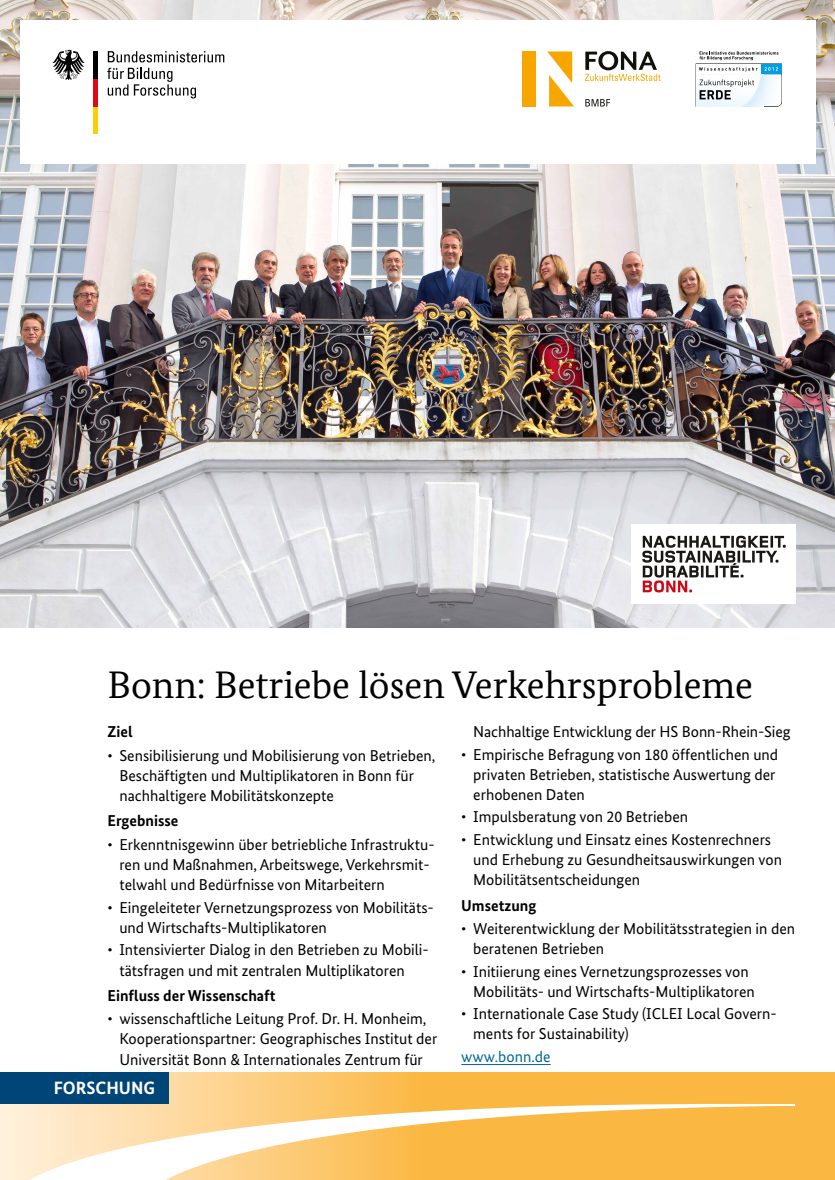
<style>
.page{position:relative;width:835px;height:1180px;background:#fff}
.page>*{position:absolute;margin:0;border:0;box-sizing:border-box;transform-origin:0 0}
.t1{font:38.5px "Bundes Serif Office";color:#000}
.t2{font:700 17.85px "Bundes Sans Office";color:#fff}
.t3{font:15.75px/20.3px "Bundes Sans";color:#000}
.t4{font:700 15.75px "Bundes Sans";color:#000}
.t5{font:15.75px "Bundes Sans";color:#006998}
</style>
<div class="page">
<img style="left:0;top:0;width:834px;height:627px">
<svg style="left:0;top:1072px;width:834px;height:108px;background:#fabf58"></svg>
<div style="left:0;top:1072px;width:168px;height:32px;background:#004577"></div>
<svg style="left:13px;top:1098px;width:783px;height:82px"></svg>
<div style="left:20px;top:20px;width:795px;height:144px;background:#fff"></div>
<svg style="left:107px;top:68px;width:89px;height:30px"></svg>
<svg style="left:108px;top:51px;width:116px;height:11px"></svg>
<div style="left:93px;top:107px;width:5px;height:27px;background:#f8d200"></div>
<div style="left:93px;top:79px;width:5px;height:28px;background:#e30613"></div>
<div style="left:93px;top:51px;width:5px;height:28px;background:#000"></div>
<svg style="left:52px;top:50px;width:33px;height:30px"></svg>
<div style="left:522px;top:51px;width:14px;height:55px;background:#f7a600"></div>
<svg style="left:547px;top:51px;width:27px;height:55px"></svg>
<svg style="left:585px;top:99px;width:25px;height:7px"></svg>
<svg style="left:584px;top:51px;width:76px;height:30px"></svg>
<svg style="left:695px;top:51px;width:86px;height:56px"></svg>
<hr style="left:461px;top:1064px;width:89px;height:1px;background:#006998">
<img style="left:631px;top:524px;width:164px;height:80px">
<h1 class="t1" style="left:107px;top:662px;width:647px">Bonn: Betriebe lösen Verkehrsprobleme</h1>
<p class="t4" style="left:107px;top:722px;width:27px">Ziel</p>
<p class="t3" style="left:119px;top:745px;width:317px;text-indent:-12px">• Sensibilisierung und Mobilisierung von Betrieben,<br>Beschäftigten und Multiplikatoren in Bonn für nachhaltigere Mobilitätskonzepte</p>
<p class="t4" style="left:107px;top:811px;width:72px">Ergebnisse</p>
<p class="t3" style="left:119px;top:834px;width:317px;text-indent:-12px">• Erkenntnisgewinn über betriebliche Infrastruktu&shy;ren und Maßnahmen, Arbeitswege, Verkehrsmit&shy;telwahl und Bedürfnisse von Mitarbeitern</p>
<p class="t3" style="left:119px;top:897px;width:316px;text-indent:-12px">• Eingeleiteter Vernetzungsprozess von Mobilitäts&shy;und Wirtschafts-Multiplikatoren</p>
<p class="t3" style="left:119px;top:939px;width:311px;text-indent:-12px">• Intensivierter Dialog in den Betrieben zu Mobili&shy;tätsfragen und mit zentralen Multiplikatoren</p>
<p class="t4" style="left:107px;top:986px;width:169px">Einfluss der Wissenschaft</p>
<p class="t3" style="left:119px;top:1008px;width:319px;text-indent:-12px">• wissenschaftliche Leitung Prof. Dr. H. Monheim,<br>Kooperationspartner: Geographisches Institut der<br>Universität Bonn &amp; Internationales Zentrum für</p>
<p class="t3" style="left:473px;top:721px;width:319px">Nachhaltige Entwicklung der HS Bonn-Rhein-Sieg</p>
<p class="t3" style="left:473px;top:744px;width:306px;text-indent:-12px">• Empirische Befragung von 180 öffentlichen und privaten Betrieben, statistische Auswertung der erhobenen Daten</p>
<p class="t3" style="left:461px;top:807px;width:228px">• Impulsberatung von 20 Betrieben</p>
<p class="t3" style="left:473px;top:829px;width:310px;text-indent:-12px">• Entwicklung und Einsatz eines Kostenrechners und Erhebung zu Gesundheitsauswirkungen von<br>Mobilitätsentscheidungen</p>
<p class="t4" style="left:461px;top:895px;width:77px">Umsetzung</p>
<p class="t3" style="left:473px;top:918px;width:323px;text-indent:-12px">• Weiterentwicklung der Mobilitätsstrategien in den beratenen Betrieben</p>
<p class="t3" style="left:473px;top:961px;width:283px;text-indent:-12px">• Initiierung eines Vernetzungsprozesses von<br>Mobilitäts- und Wirtschafts-Multiplikatoren</p>
<p class="t3" style="left:473px;top:1003px;width:305px;text-indent:-12px">• Internationale Case Study (ICLEI Local Govern&shy;ments for Sustainability)</p>
<p class="t5" style="left:461px;top:1046px;width:91px">www.bonn.de</p>
<p class="t2" style="left:54px;top:1078px;width:67px">FORSCH</p>
<p class="t2" style="left:80px;top:1078px;width:76px">BILDUNG</p>
</div>
